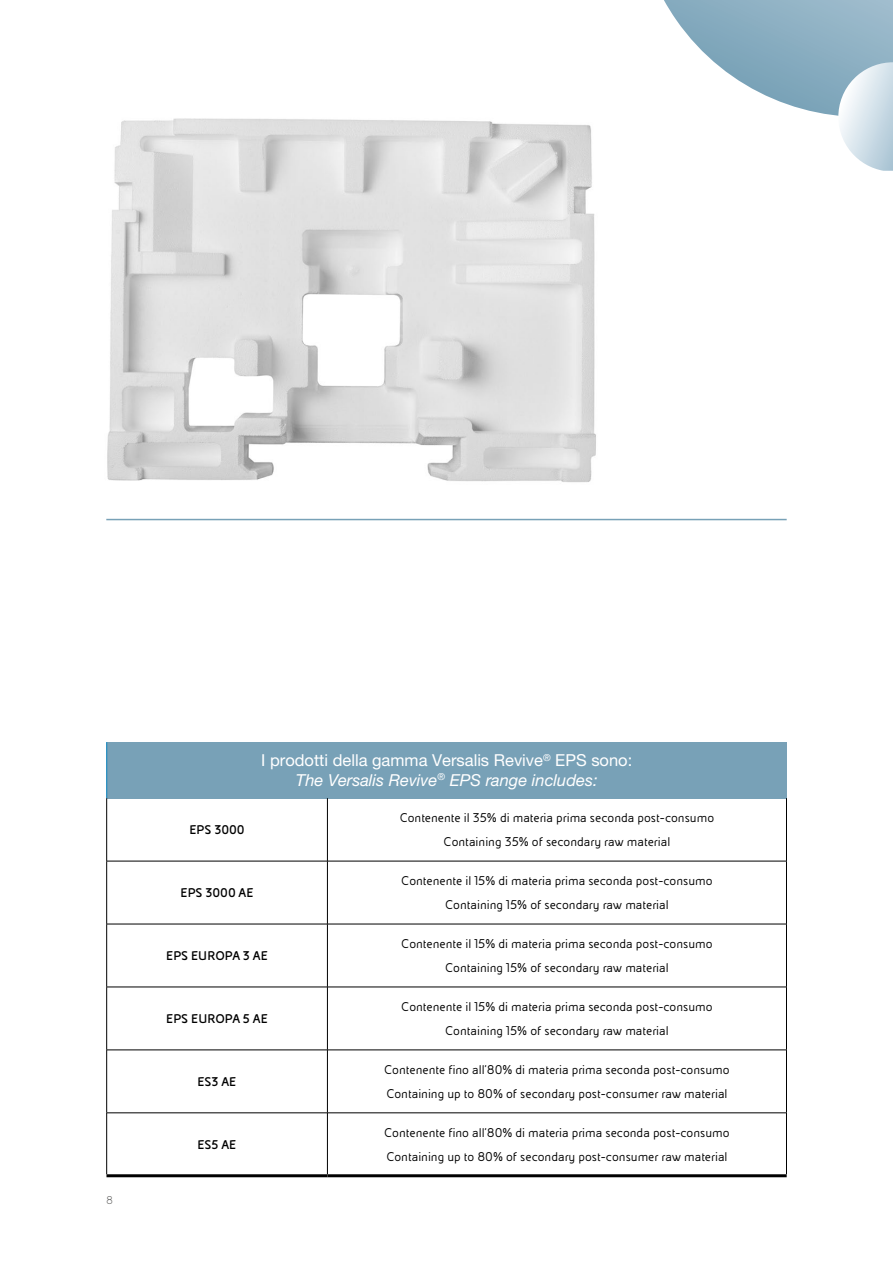
<style>
.page{position:relative;width:893px;height:1263px;background:#fff}
.page>*{position:absolute;margin:0;border:0;box-sizing:border-box;transform-origin:0 0}
.t1{font:16.5px/19.8px "Helvetica Neue LT Pro";color:#fff;text-align:center}
.t2{font:13.5px/24px "Eni Exp";color:#000;text-align:center}
.t3{font:700 13.5px "Eni Exp";color:#000}
.t4{font:300 12px "Eni Exp";color:#575756}
.s1{font-style:italic}
</style>
<div class="page">
<img style="left:107px;top:118px;width:489px;height:364px">
<div style="left:107px;top:742px;width:679px;height:56px;background:#78a1b7"></div>
<hr style="left:327px;top:798px;width:1px;height:63px;background:#000">
<hr style="left:786px;top:798px;width:1px;height:63px;background:#000">
<hr style="left:106px;top:861px;width:221px;height:1px;background:#000">
<hr style="left:327px;top:861px;width:460px;height:1px;background:#000">
<hr style="left:327px;top:861px;width:1px;height:63px;background:#000">
<hr style="left:786px;top:861px;width:1px;height:63px;background:#000">
<hr style="left:106px;top:924px;width:221px;height:1px;background:#000">
<hr style="left:327px;top:924px;width:460px;height:1px;background:#000">
<hr style="left:327px;top:924px;width:1px;height:63px;background:#000">
<hr style="left:786px;top:924px;width:1px;height:63px;background:#000">
<hr style="left:106px;top:987px;width:221px;height:1px;background:#000">
<hr style="left:327px;top:987px;width:460px;height:1px;background:#000">
<hr style="left:327px;top:987px;width:1px;height:63px;background:#000">
<hr style="left:786px;top:987px;width:1px;height:63px;background:#000">
<hr style="left:106px;top:1050px;width:221px;height:1px;background:#000">
<hr style="left:327px;top:1050px;width:460px;height:1px;background:#000">
<hr style="left:327px;top:1050px;width:1px;height:63px;background:#000">
<hr style="left:786px;top:1050px;width:1px;height:63px;background:#000">
<hr style="left:106px;top:1112px;width:221px;height:1px;background:#000">
<hr style="left:327px;top:1112px;width:460px;height:1px;background:#000">
<hr style="left:327px;top:1113px;width:1px;height:61px;background:#000">
<hr style="left:786px;top:1113px;width:1px;height:61px;background:#000">
<hr style="left:106px;top:742px;width:1px;height:56px;background:#007bb6">
<hr style="left:106px;top:798px;width:1px;height:63px;background:#000">
<hr style="left:106px;top:861px;width:1px;height:63px;background:#000">
<hr style="left:106px;top:924px;width:1px;height:63px;background:#000">
<hr style="left:106px;top:987px;width:1px;height:63px;background:#000">
<hr style="left:106px;top:1050px;width:1px;height:63px;background:#000">
<hr style="left:106px;top:1113px;width:1px;height:61px;background:#000">
<hr style="left:106px;top:1174px;width:221px;height:3px;background:#000">
<hr style="left:327px;top:1174px;width:460px;height:3px;background:#000">
<hr style="left:106px;top:519px;width:681px;height:1px;background:#78a1b7">
<svg style="left:664px;top:0;width:229px;height:171px"></svg>
<p class="t4" style="left:106px;top:1194px;width:8px">8</p>
<p class="t3" style="left:189px;top:823px;width:57px">EPS 3000</p>
<p class="t1" style="left:261px;top:750px;width:373px">I prodotti della gamma Versalis Revive<sup>®</sup> EPS sono:<br><span class="s1">The Versalis Revive</span><sup>®</sup> <span class="s1">EPS range includes:</span></p>
<p class="t2" style="left:400px;top:806px;width:316px">Contenente il 35% di materia prima seconda post-consumo<br>Containing 35% of secondary raw material</p>
<p class="t3" style="left:180px;top:886px;width:75px">EPS 3000 AE</p>
<p class="t2" style="left:401px;top:869px;width:313px">Contenente il 15% di materia prima seconda post-consumo<br>Containing 15% of secondary raw material</p>
<p class="t3" style="left:166px;top:949px;width:103px">EPS EUROPA 3 AE</p>
<p class="t3" style="left:166px;top:1011px;width:103px">EPS EUROPA 5 AE</p>
<p class="t3" style="left:198px;top:1074px;width:40px">ES3 AE</p>
<p class="t3" style="left:198px;top:1137px;width:40px">ES5 AE</p>
<p class="t2" style="left:401px;top:932px;width:313px">Contenente il 15% di materia prima seconda post-consumo<br>Containing 15% of secondary raw material</p>
<p class="t2" style="left:401px;top:995px;width:313px">Contenente il 15% di materia prima seconda post-consumo<br>Containing 15% of secondary raw material</p>
<p class="t2" style="left:384px;top:1058px;width:347px;text-align:left">Contenente fino all’80% di materia prima seconda post-consumo<br>Containing up to 80% of secondary post-consumer raw material</p>
<p class="t2" style="left:384px;top:1121px;width:347px;text-align:left">Contenente fino all’80% di materia prima seconda post-consumo<br>Containing up to 80% of secondary post-consumer raw material</p>
</div>
